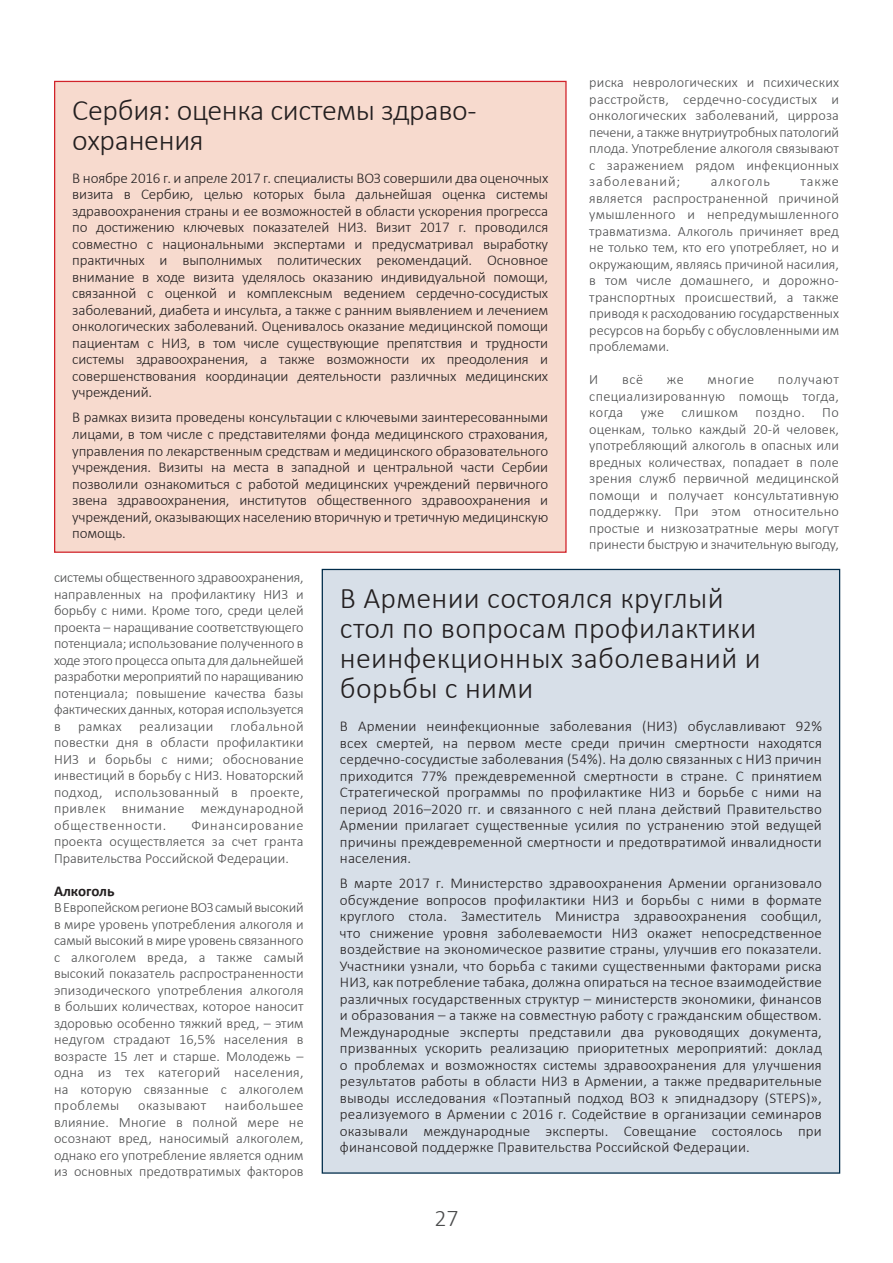
<style>
.page{position:relative;width:893px;height:1263px;background:#fff}
.page>*{position:absolute;margin:0;border:0;box-sizing:border-box;transform-origin:0 0}
.t1{font:300 30px/30px "Calibri";letter-spacing:.01em;color:#231f20}
.t2{font:300 30px/30px "Calibri";letter-spacing:-.01em;color:#231f20}
.t3{font:300 24px "Calibri";color:#4b4c4d}
.t4{font:300 15px/16.5px "Calibri";letter-spacing:-.01em;color:#231f20;text-align:justify}
.t5{font:700 15px "Calibri";color:#231f20}
.t6{font:300 14.25px/16.5px "Calibri";letter-spacing:.005em;color:#4b4c4d;text-align:justify}
.t7{font:300 14.25px "Calibri";letter-spacing:.035em;color:#4b4c4d}
.t8{font:300 14.25px "Calibri";letter-spacing:.06em;color:#4b4c4d}
</style>
<div class="page">
<div style="left:322px;top:569px;width:518px;height:604px;background:#d7dfe8"></div>
<div style="left:55px;top:81px;width:511px;height:471px;background:#f7dace"></div>
<h1 class="t2" style="left:72px;top:94px;width:406px">Сербия: оценка системы здраво&shy;охранения</h1>
<p class="t4" style="left:72px;top:169px;width:477px">В ноябре 2016 г. и апреле 2017 г. специалисты ВОЗ совершили два оценочных визита в Сербию, целью которых была дальнейшая оценка системы здравоохранения страны и ее возможностей в области ускорения прогресса по достижению ключевых показателей НИЗ. Визит 2017 г. проводился совместно с национальными экспертами и предусматривал выработку практичных и выполнимых политических рекомендаций. Основное внимание в ходе визита уделялось оказанию индивидуальной помощи, связанной с оценкой и комплексным ведением сердечно-сосудистых заболеваний, диабета и инсульта, а также с ранним выявлением и лечением онкологических заболеваний. Оценивалось оказание медицинской помощи пациентам с НИЗ, в том числе существующие препятствия и трудности системы здравоохранения, а также возможности их преодоления и совершенствования координации деятельности различных медицинских учреждений.</p>
<p class="t4" style="left:72px;top:409px;width:477px">В рамках визита проведены консультации с ключевыми заинтересованными лицами, в том числе с представителями фонда медицинского страхования, управления по лекарственным средствам и медицинского образовательного учреждения. Визиты на места в западной и центральной части Сербии позволили ознакомиться с работой медицинских учреждений первичного звена здравоохранения, институтов общественного здравоохранения и учреждений, оказывающих населению вторичную и третичную медицинскую помощь.</p>
<p class="t6" style="left:589px;top:73px;width:251px">риска неврологических и психических расстройств, сердечно-сосудистых и онкологических заболеваний, цирроза печени, а также внутриутробных патологий плода. Употребление алкоголя связывают с заражением рядом инфекционных заболеваний;</p>
<p class="t6" style="left:589px;top:172px;width:251px;text-indent:211px">также является распространенной причиной умышленного и непредумышленного травматизма. Алкоголь причиняет вред не только тем, кто его употребляет, но и окружающим, являясь причиной насилия, в том числе домашнего, и дорожно&shy;транспортных происшествий, а также приводя к расходованию государственных ресурсов на борьбу с обусловленными им проблемами.</p>
<p class="t6" style="left:589px;top:370px;width:11px">И</p>
<p class="t6" style="left:622px;top:370px;width:23px">всё</p>
<p class="t6" style="left:667px;top:370px;width:18px">же</p>
<p class="t6" style="left:707px;top:370px;width:48px">многие</p>
<p class="t8" style="left:711px;top:172px;width:60px">алкоголь</p>
<p class="t6" style="left:589px;top:370px;width:251px;text-indent:189px">получают специализированную помощь тогда, когда уже слишком поздно. По оценкам, только каждый 20-й человек, употребляющий алкоголь в опасных или вредных количествах, попадает в поле зрения служб первичной медицинской помощи и получает консультативную поддержку. При этом относительно простые и низкозатратные меры могут принести быструю и значительную выгоду,</p>
<p class="t6" style="left:54px;top:568px;width:251px">системы общественного здравоохранения, направленных на профилактику НИЗ и борьбу с ними. Кроме того, среди целей проекта – наращивание соответствующего потенциала; использование полученного в ходе этого процесса опыта для дальнейшей разработки мероприятий по наращиванию потенциала; повышение качества базы фактических данных, которая используется в рамках реализации глобальной повестки дня в области профилактики НИЗ и борьбы с ними; обоснование инвестиций в борьбу с НИЗ. Новаторский подход, использованный в проекте, привлек внимание международной общественности.</p>
<p class="t6" style="left:54px;top:816px;width:251px;text-indent:138px">Финансирование проекта осуществляется за счет гранта Правительства Российской Федерации.</p>
<p class="t5" style="left:54px;top:881px;width:62px">Алкоголь</p>
<p class="t6" style="left:54px;top:898px;width:251px">В Европейском регионе ВОЗ самый высокий в мире уровень употребления алкоголя и самый высокий в мире уровень связанного с алкоголем вреда, а также самый высокий показатель распространенности эпизодического употребления алкоголя в больших количествах, которое наносит здоровью особенно тяжкий вред, – этим недугом страдают 16,5% населения в возрасте 15 лет и старше. Молодежь – одна из тех категорий населения, на которую связанные с алкоголем проблемы</p>
<p class="t6" style="left:54px;top:1096px;width:251px;text-indent:171px">наибольшее влияние. Многие в полной мере не осознают вред, наносимый алкоголем, однако его употребление является одним из основных предотвратимых факторов</p>
<p class="t7" style="left:138px;top:1096px;width:70px">оказывают</p>
<h1 class="t1" style="left:340px;top:582px;width:422px">В Армении состоялся круглый стол по вопросам профилактики неинфекционных заболеваний и борьбы с ними</h1>
<p class="t4" style="left:340px;top:717px;width:483px">В Армении неинфекционные заболевания (НИЗ) обуславливают 92% всех смертей, на первом месте среди причин смертности находятся сердечно-сосудистые заболевания (54%). На долю связанных с НИЗ причин приходится 77% преждевременной смертности в стране. С принятием Стратегической программы по профилактике НИЗ и борьбе с ними на период 2016–2020 гг. и связанного с ней плана действий Правительство Армении прилагает существенные усилия по устранению этой ведущей причины преждевременной смертности и предотвратимой инвалидности населения.</p>
<p class="t4" style="left:340px;top:874px;width:483px">В марте 2017 г. Министерство здравоохранения Армении организовало обсуждение вопросов профилактики НИЗ и борьбы с ними в формате круглого стола. Заместитель Министра здравоохранения сообщил, что снижение уровня заболеваемости НИЗ окажет непосредственное воздействие на экономическое развитие страны, улучшив его показатели.<br>Участники узнали, что борьба с такими существенными факторами риска НИЗ, как потребление табака, должна опираться на тесное взаимодействие различных государственных структур – министерств экономики, финансов и образования – а также на совместную работу с гражданским обществом.<br>Международные эксперты представили два руководящих документа, призванных ускорить реализацию приоритетных мероприятий: доклад о проблемах и возможностях системы здравоохранения для улучшения результатов работы в области НИЗ в Армении, а также предварительные выводы исследования «Поэтапный подход ВОЗ к эпиднадзору (STEPS)», реализуемого в Армении с 2016 г. Содействие в организации семинаров оказывали международные эксперты. Совещание состоялось при финансовой поддержке Правительства Российской Федерации.</p>
<h2 class="t3" style="left:434px;top:1203px;width:26px">27</h2>
</div>
